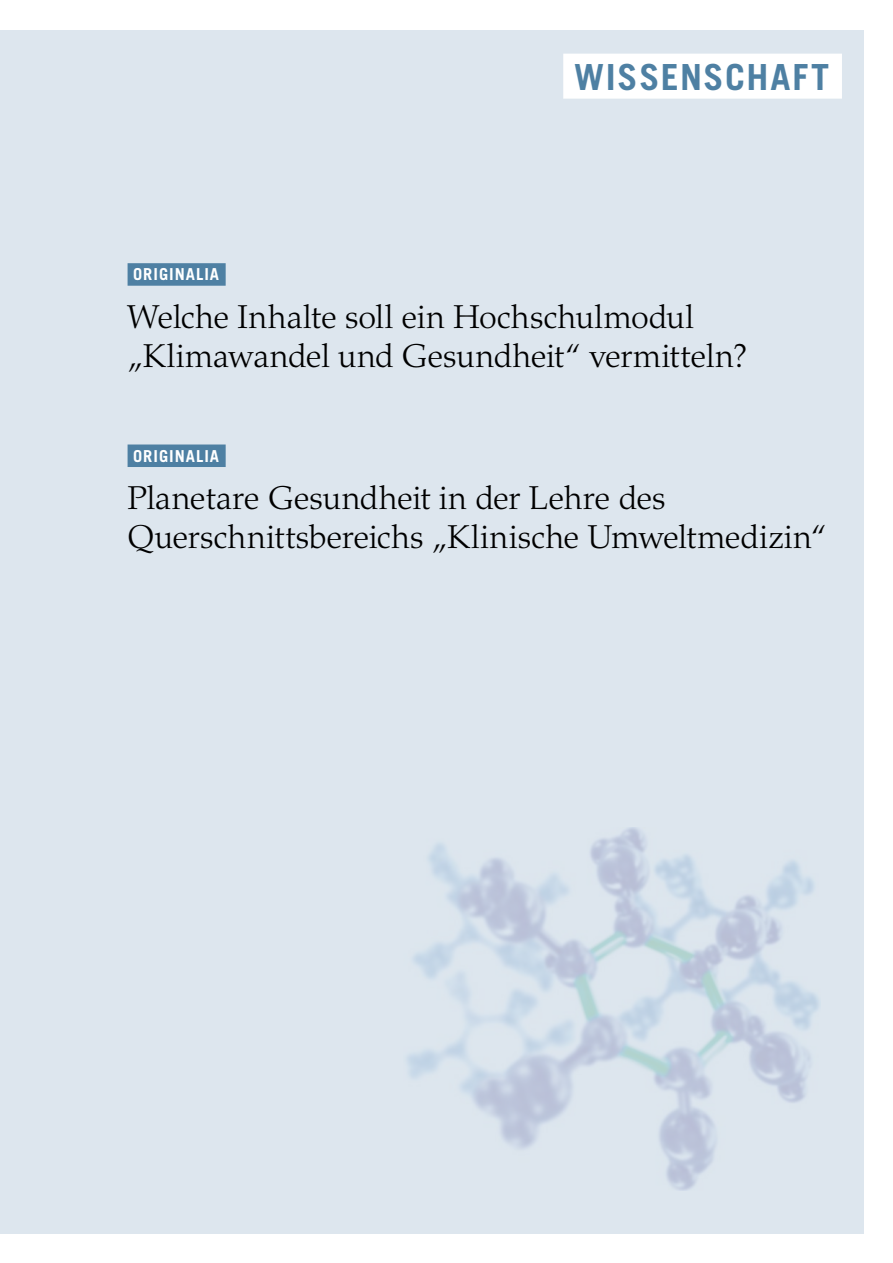
<style>
.page{position:relative;width:893px;height:1263px;background:#fff}
.page>*{position:absolute;margin:0;border:0;box-sizing:border-box;transform-origin:0 0}
.t1{font:700 36px "Trade Gothic LT Std";letter-spacing:.045em;color:#4e80a3}
.t2{font:300 33px/39px "Palatino LT Std";letter-spacing:-.005em;color:#000}
.t3{font:700 16.5px "Trade Gothic LT Std";letter-spacing:.06em;color:#fff}
</style>
<div class="page">
<div style="left:0;top:30px;width:863px;height:1203px;background:#dde6ee"></div>
<div style="left:563px;top:54px;width:279px;height:45px;background:#fff"></div>
<div style="left:128px;top:263px;width:98px;height:23px;background:#4e80a3"></div>
<div style="left:128px;top:444px;width:98px;height:23px;background:#4e80a3"></div>
<img style="left:407px;top:828px;width:412px;height:363px">
<p class="t1" style="left:574px;top:55px;width:257px">WISSENSCHAFT</p>
<p class="t3" style="left:133px;top:264px;width:87px">ORIGINALIA</p>
<p class="t2" style="left:128px;top:298px;width:622px">Welche Inhalte soll ein Hochschulmodul „Klimawandel und Gesundheit“ vermitteln?</p>
<p class="t3" style="left:133px;top:446px;width:87px">ORIGINALIA</p>
<p class="t2" style="left:128px;top:479px;width:701px">Planetare Gesundheit in der Lehre des<br>Querschnittsbereichs „Klinische Umweltmedizin“</p>
</div>
